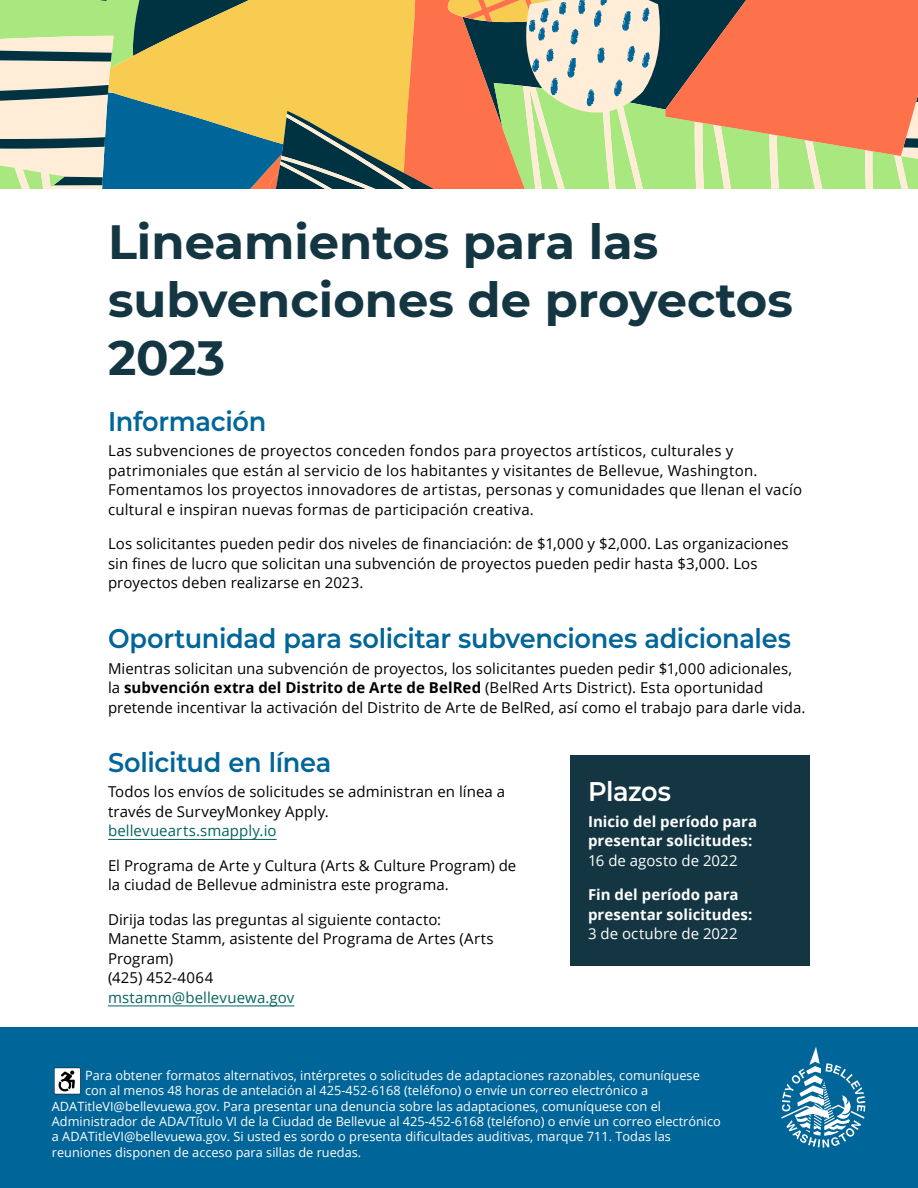
<style>
.page{position:relative;width:918px;height:1188px;background:#fff}
.page>*{position:absolute;margin:0;border:0;box-sizing:border-box;transform-origin:0 0}
.t1{font:700 48px/57.6px "Montserrat";color:#143642}
.t2{font:600 27px "Montserrat";letter-spacing:-.01em;color:#006598;scale:.95 1}
.t3{font:600 27px "Montserrat";letter-spacing:-.02em;color:#fff;scale:.95 1}
.P1{font:15px/19.5px "Open Sans";letter-spacing:.01em;color:#000}
.P1-2{font:700 15px/19.5px "Open Sans";letter-spacing:.005em;color:#fff}
.text{font:12.75px "Open Sans";color:#fff}
.s1{font-weight:700}
.s2{color:#056363}
.s3{font-weight:400}
</style>
<div class="page">
<hr style="left:108px;top:839px;width:169px;height:1px;background:#056363">
<hr style="left:108px;top:1006px;width:186px;height:1px;background:#056363">
<div style="left:570px;top:755px;width:240px;height:211px;background:#143642"></div>
<svg style="left:0;top:0;width:918px;height:188px;background:#bda371"></svg>
<div style="left:0;top:1028px;width:918px;height:160px;background:#006598"></div>
<svg style="left:781px;top:1047px;width:84px;height:101px"></svg>
<svg style="left:54px;top:1068px;width:27px;height:26px"></svg>
<h1 class="t1" style="left:108px;top:211px;width:686px">Lineamientos para las subvenciones de proyectos<br>2023</h1>
<h2 class="t2" style="left:108px;top:402px;width:168px">Información</h2>
<p class="P1" style="left:108px;top:440px;width:696px">Las subvenciones de proyectos conceden fondos para proyectos artísticos, culturales y patrimoniales que están al servicio de los habitantes y visitantes de Bellevue, Washington.<br>Fomentamos los proyectos innovadores de artistas, personas y comunidades que llenan el vacío cultural e inspiran nuevas formas de participación creativa.</p>
<p class="P1" style="left:108px;top:533px;width:682px">Los solicitantes pueden pedir dos niveles de financiación: de $1,000 y $2,000. Las organizaciones sin fines de lucro que solicitan una subvención de proyectos pueden pedir hasta $3,000. Los proyectos deben realizarse en 2023.</p>
<h2 class="t2" style="left:108px;top:619px;width:720px">Oportunidad para solicitar subvenciones adicionales</h2>
<p class="P1" style="left:108px;top:658px;width:699px">Mientras solicitan una subvención de proyectos, los solicitantes pueden pedir $1,000 adicionales, la <span class="s1">subvención extra del Distrito de Arte de BelRed</span> (BelRed Arts District). Esta oportunidad pretende incentivar la activación del Distrito de Arte de BelRed, así como el trabajo para darle vida.</p>
<h2 class="t2" style="left:108px;top:743px;width:237px">Solicitud en línea</h2>
<p class="P1" style="left:108px;top:782px;width:399px">Todos los envíos de solicitudes se administran en línea a través de SurveyMonkey Apply.<br><span class="s2">bellevuearts.smapply.io</span></p>
<p class="P1" style="left:108px;top:855px;width:410px">El Programa de Arte y Cultura (Arts &amp; Culture Program) de la ciudad de Bellevue administra este programa.</p>
<p class="P1" style="left:108px;top:909px;width:387px">Dirija todas las preguntas al siguiente contacto:<br>Manette Stamm, asistente del Programa de Artes (Arts<br>Program)<br>(425) 452-4064<br><span class="s2">mstamm@bellevuewa.gov</span></p>
<h2 class="t3" style="left:588px;top:773px;width:89px">Plazos</h2>
<p class="P1-2" style="left:588px;top:811px;width:171px">Inicio del período para presentar solicitudes:<br><span class="s3">16 de agosto de 2022</span></p>
<p class="P1-2" style="left:588px;top:885px;width:166px">Fin del período para presentar solicitudes:<br><span class="s3">3 de octubre de 2022</span></p>
<p class="text" style="left:85px;top:1067px;width:616px">Para obtener formatos alternativos, intérpretes o solicitudes de adaptaciones razonables, comuníquese</p>
<p class="text" style="left:85px;top:1082px;width:565px">con al menos 48 horas de antelación al 425-452-6168 (teléfono) o envíe un correo electrónico a</p>
<p class="text" style="left:52px;top:1097px;width:611px">ADATitleVI@bellevuewa.gov. Para presentar una denuncia sobre las adaptaciones, comuníquese con el</p>
<p class="text" style="left:52px;top:1113px;width:670px">Administrador de ADA/Título VI de la Ciudad de Bellevue al 425-452-6168 (teléfono) o envíe un correo electrónico</p>
<p class="text" style="left:52px;top:1128px;width:621px">a ADATitleVI@bellevuewa.gov. Si usted es sordo o presenta dificultades auditivas, marque 711. Todas las</p>
<p class="text" style="left:52px;top:1143px;width:311px">reuniones disponen de acceso para sillas de ruedas.</p>
</div>
